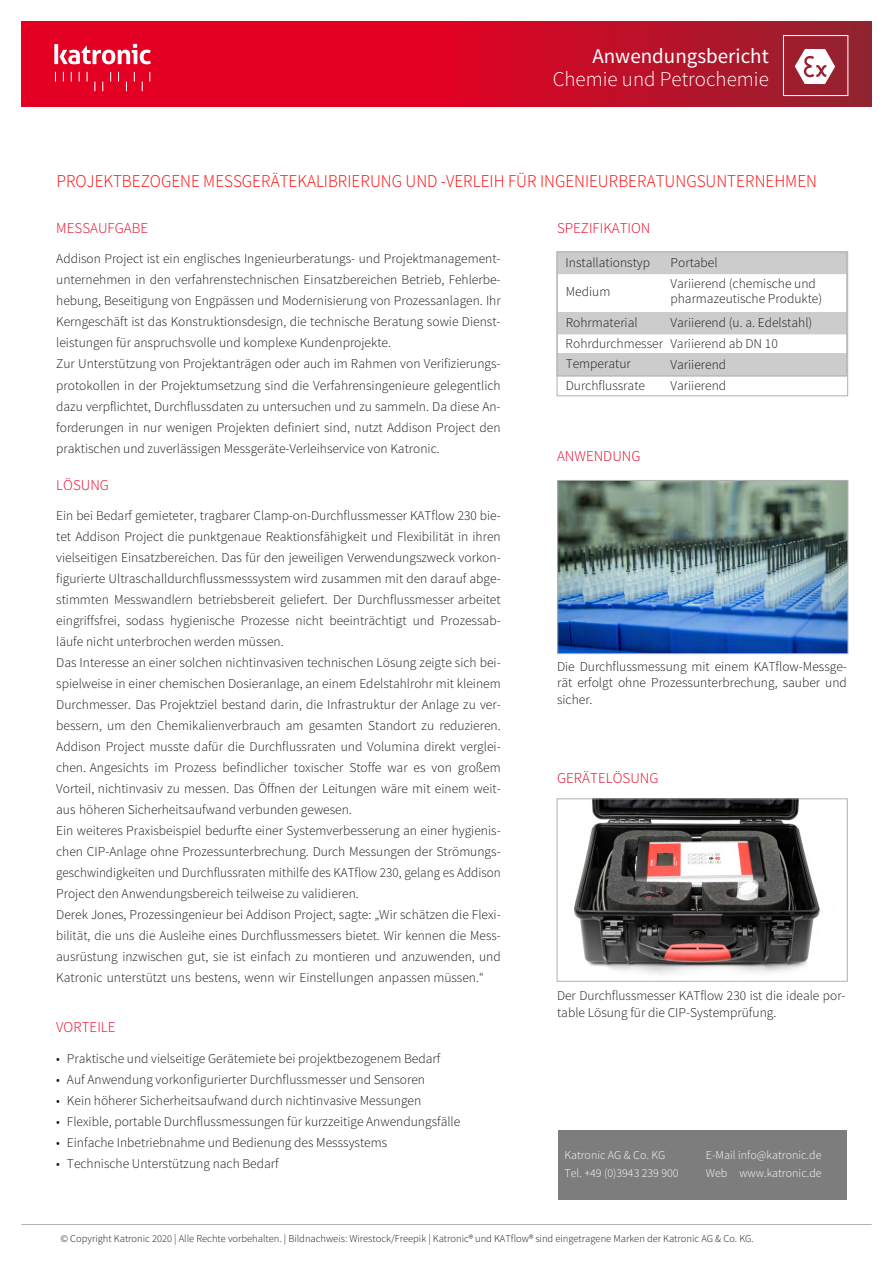
<style>
.page{position:relative;width:893px;height:1263px;background:#fff}
.page>*{position:absolute;margin:0;border:0;box-sizing:border-box;transform-origin:0 0}
.t1{font:300 21px/22.5px "Source Sans Pro";color:#fff;text-align:right}
.t2{font:300 18px "Source Sans Pro";color:#f00;scale:.95 1}
.t3{font:300 15px "Source Sans Pro";color:#e30023}
.t4{font:300 13.5px/21px "Source Sans Pro";color:#171715}
.t5{font:300 12px/18px "Source Sans Pro";color:#fff}
.t6{font:300 10.5px "Source Sans Pro";color:#171715}
.s1{font-weight:400}
</style>
<div class="page">
<div style="left:557px;top:252px;width:103px;height:22px;background:#ccc"></div>
<div style="left:660px;top:252px;width:187px;height:22px;background:#ccc"></div>
<div style="left:557px;top:313px;width:103px;height:21px;background:#ccc"></div>
<div style="left:660px;top:313px;width:187px;height:21px;background:#ccc"></div>
<div style="left:557px;top:354px;width:103px;height:22px;background:#ccc"></div>
<div style="left:660px;top:354px;width:187px;height:22px;background:#ccc"></div>
<hr style="left:21px;top:1224px;width:851px;height:1px;background:#b1b1b2">
<svg style="left:21px;top:22px;width:851px;height:85px;background:#ce0926"></svg>
<svg style="left:795px;top:49px;width:40px;height:35px"></svg>
<div style="left:557px;top:252px;width:290px;height:124px;border:1px solid #b1b1b2"></div>
<div style="left:783px;top:35px;width:65px;height:61px;border:1px solid #fff"></div>
<img style="left:560px;top:482px;width:286px;height:170px">
<div style="left:558px;top:480px;width:290px;height:174px;border:1px solid #b1b1b2"></div>
<img style="left:574px;top:801px;width:246px;height:174px">
<div style="left:558px;top:1130px;width:289px;height:70px;background:#7c7d7c"></div>
<svg style="left:54px;top:44px;width:97px;height:20px"></svg>
<p class="t1" style="left:553px;top:45px;width:218px"><span class="s1">Anwendungsbericht<br></span>Chemie und Petrochemie</p>
<h4 class="t2" style="left:56px;top:170px;width:802px">PROJEKTBEZOGENE MESSGERÄTEKALIBRIERUNG UND -VERLEIH FÜR INGENIEURBERATUNGSUNTERNEHMEN</h4>
<p class="t3" style="left:56px;top:219px;width:93px">MESSAUFGABE</p>
<p class="t4" style="left:56px;top:249px;width:446px">Addison Project ist ein englisches Ingenieurberatungs- und Projektmanagement&shy;unternehmen in den verfahrenstechnischen Einsatzbereichen Betrieb, Fehlerbe&shy;hebung, Beseitigung von Engpässen und Modernisierung von Prozessanlagen. Ihr Kerngeschäft ist das Konstruktionsdesign, die technische Beratung sowie Dienst&shy;leistungen für anspruchsvolle und komplexe Kundenprojekte.<br>Zur Unterstützung von Projektanträgen oder auch im Rahmen von Verifizierungs&shy;protokollen in der Projektumsetzung sind die Verfahrensingenieure gelegentlich dazu verpflichtet, Durchflussdaten zu untersuchen und zu sammeln. Da diese An&shy;forderungen in nur wenigen Projekten definiert sind, nutzt Addison Project den praktischen und zuverlässigen Messgeräte-Verleihservice von Katronic.</p>
<p class="t3" style="left:56px;top:476px;width:54px">LÖSUNG</p>
<p class="t4" style="left:56px;top:505px;width:446px">Ein bei Bedarf gemieteter, tragbarer Clamp-on-Durchflussmesser KATflow 230 bie&shy;tet Addison Project die punktgenaue Reaktionsfähigkeit und Flexibilität in ihren vielseitigen Einsatzbereichen. Das für den jeweiligen Verwendungszweck vorkon&shy;figurierte Ultraschalldurchflussmesssystem wird zusammen mit den darauf abge&shy;stimmten Messwandlern betriebsbereit geliefert. Der Durchflussmesser arbeitet eingriffsfrei, sodass hygienische Prozesse nicht beeinträchtigt und Prozessab&shy;läufe nicht unterbrochen werden müssen.<br>Das Interesse an einer solchen nichtinvasiven technischen Lösung zeigte sich bei&shy;spielweise in einer chemischen Dosieranlage, an einem Edelstahlrohr mit kleinem Durchmesser. Das Projektziel bestand darin, die Infrastruktur der Anlage zu ver&shy;bessern, um den Chemikalienverbrauch am gesamten Standort zu reduzieren.<br>Addison Project musste dafür die Durchflussraten und Volumina direkt verglei&shy;chen. Angesichts im Prozess befindlicher toxischer Stoffe war es von großem Vorteil, nichtinvasiv zu messen. Das Öffnen der Leitungen wäre mit einem weit&shy;aus höheren Sicherheitsaufwand verbunden gewesen.<br>Ein weiteres Praxisbeispiel bedurfte einer Systemverbesserung an einer hygienis&shy;chen CIP-Anlage ohne Prozessunterbrechung. Durch Messungen der Strömungs&shy;geschwindigkeiten und Durchflussraten mithilfe des KATflow 230, gelang es Addison Project den Anwendungsbereich teilweise zu validieren.<br>Derek Jones, Prozessingenieur bei Addison Project, sagte: „Wir schätzen die Flexi&shy;bilität, die uns die Ausleihe eines Durchflussmessers bietet. Wir kennen die Mess&shy;ausrüstung inzwischen gut, sie ist einfach zu montieren und anzuwenden, und Katronic unterstützt uns bestens, wenn wir Einstellungen anpassen müssen.“</p>
<p class="t3" style="left:56px;top:1017px;width:61px">VORTEILE</p>
<p class="t4" style="left:56px;top:1048px;width:386px">• Praktische und vielseitige Gerätemiete bei projektbezogenem Bedarf</p>
<p class="t4" style="left:56px;top:1069px;width:370px">• Auf Anwendung vorkonfigurierter Durchflussmesser und Sensoren</p>
<p class="t4" style="left:56px;top:1090px;width:367px">• Kein höherer Sicherheitsaufwand durch nichtinvasive Messungen</p>
<p class="t4" style="left:56px;top:1111px;width:406px">• Flexible, portable Durchflussmessungen für kurzzeitige Anwendungsfälle</p>
<p class="t4" style="left:56px;top:1132px;width:332px">• Einfache Inbetriebnahme und Bedienung des Messsystems</p>
<p class="t4" style="left:56px;top:1153px;width:224px">• Technische Unterstützung nach Bedarf</p>
<p class="t3" style="left:557px;top:219px;width:95px">SPEZIFIKATION</p>
<p class="t4" style="left:671px;top:252px;width:49px">Portabel</p>
<p class="t4" style="left:566px;top:252px;width:86px">Installationstyp</p>
<p class="t4" style="left:566px;top:281px;width:46px">Medium</p>
<p class="t4" style="left:670px;top:276px;width:153px;line-height:15px">Variierend (chemische und pharmazeutische Produkte)</p>
<p class="t4" style="left:566px;top:312px;width:73px">Rohrmaterial</p>
<p class="t4" style="left:566px;top:333px;width:99px">Rohrdurchmesser</p>
<p class="t4" style="left:566px;top:354px;width:67px">Temperatur</p>
<p class="t4" style="left:566px;top:375px;width:81px">Durchflussrate</p>
<p class="t4" style="left:670px;top:312px;width:143px">Variierend (u. a. Edelstahl)<br>Variierend ab DN 10<br>Variierend<br>Variierend</p>
<p class="t3" style="left:557px;top:447px;width:85px">ANWENDUNG</p>
<p class="t4" style="left:557px;top:658px;width:291px;line-height:16.5px;text-align:justify">Die Durchflussmessung mit einem KATflow-Messge&shy;rät erfolgt ohne Prozessunterbrechung, sauber und sicher.</p>
<p class="t3" style="left:557px;top:769px;width:103px">GERÄTELÖSUNG</p>
<p class="t4" style="left:557px;top:988px;width:290px;line-height:16.5px">Der Durchflussmesser KATflow 230 ist die ideale por&shy;table Lösung für die CIP-Systemprüfung.</p>
<p class="t5" style="left:564px;top:1146px;width:116px">Katronic AG &amp; Co. KG<br>Tel. +49 (0)3943 239 900</p>
<p class="t5" style="left:706px;top:1146px;width:117px">E-Mail info@katronic.de<br>Web www.katronic.de</p>
<p class="t6" style="left:60px;top:1232px;width:695px">© Copyright Katronic 2020 | Alle Rechte vorbehalten. | Bildnachweis: Wirestock/Freepik | Katronic® und KATflow® sind eingetragene Marken der Katronic AG &amp; Co. KG.</p>
</div>
